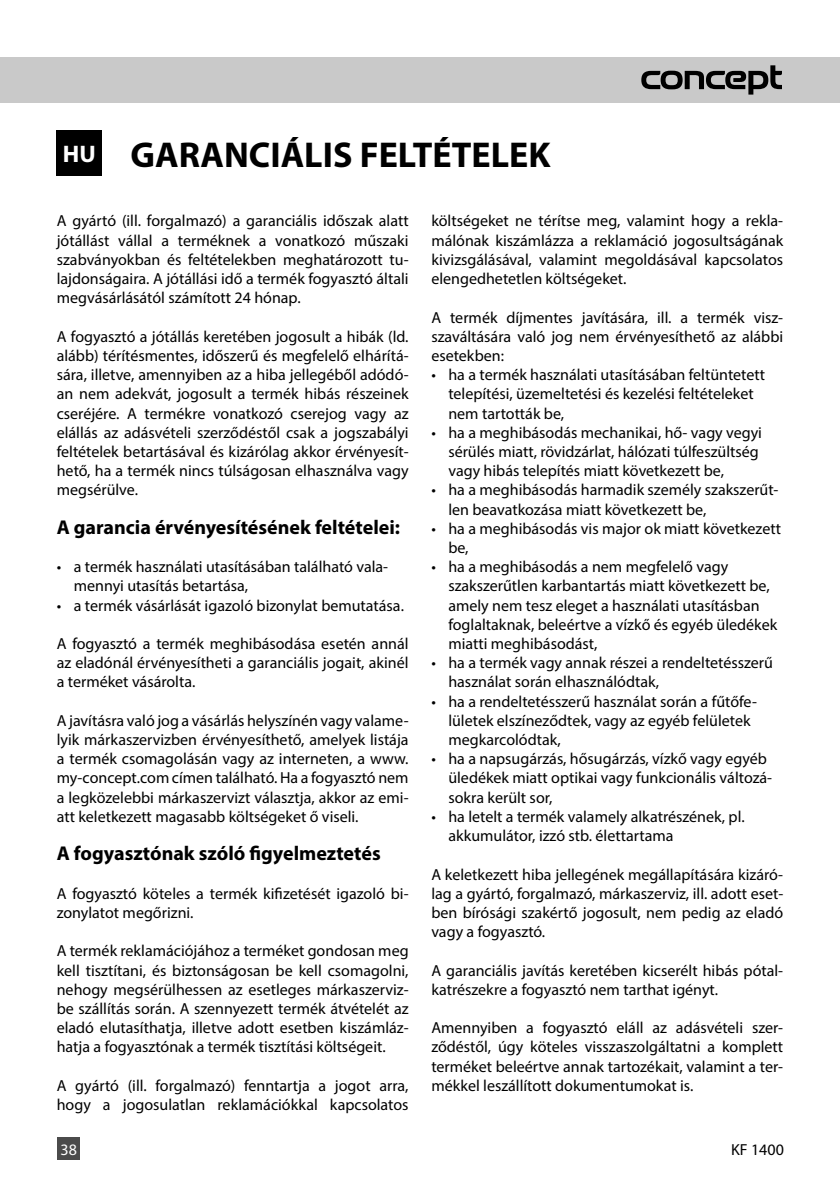
<style>
.page{position:relative;width:840px;height:1191px;background:#fff}
.page>*{position:absolute;margin:0;border:0;box-sizing:border-box;transform-origin:0 0}
.t1{font:700 36px "Myriad Pro";color:#000}
.t2{font:700 20px "Myriad Pro";color:#000}
.t3{font:16px/19.2px "Myriad Pro";color:#000}
.t4{font:16px "Myriad Pro";color:#fff}
.s1{font-size:24px;color:#fff}
</style>
<div class="page">
<div style="left:57px;top:130px;width:45px;height:46px;background:#000"></div>
<div style="left:0;top:57px;width:839px;height:46px;background:#c9c9c9"></div>
<svg style="left:641px;top:65px;width:140px;height:30px"></svg>
<div style="left:57px;top:1137px;width:23px;height:23px;background:#4b4b4b"></div>
<h1 class="t1" style="left:63px;top:135px;width:489px"><span class="s1">HU</span> GARANCIÁLIS FELTÉTELEK</h1>
<p class="t3" style="left:57px;top:212px;width:353px;text-align:justify">A gyártó (ill. forgalmazó) a garanciális időszak alatt jótállást vállal a terméknek a vonatkozó műszaki szabványokban és feltételekben meghatározott tu&shy;lajdonságaira. A jótállási idő a termék fogyasztó általi megvásárlásától számított 24 hónap.</p>
<p class="t3" style="left:57px;top:327px;width:353px;text-align:justify">A fogyasztó a jótállás keretében jogosult a hibák (ld. alább) térítésmentes, időszerű és megfelelő elhárítá&shy;sára, illetve, amennyiben az a hiba jellegéből adódó&shy;an nem adekvát, jogosult a termék hibás részeinek cseréjére. A termékre vonatkozó cserejog vagy az elállás az adásvételi szerződéstől csak a jogszabályi feltételek betartásával és kizárólag akkor érvényesít&shy;hető, ha a termék nincs túlságosan elhasználva vagy megsérülve.</p>
<p class="t2" style="left:57px;top:516px;width:344px">A garancia érvényesítésének feltételei:</p>
<p class="t3" style="left:74px;top:557px;width:316px;text-indent:-17px">• a termék használati utasításában található vala&shy;mennyi utasítás betartása,</p>
<p class="t3" style="left:57px;top:595px;width:348px">• a termék vásárlását igazoló bizonylat bemutatása.</p>
<p class="t3" style="left:57px;top:634px;width:353px;text-align:justify">A fogyasztó a termék meghibásodása esetén annál az eladónál érvényesítheti a garanciális jogait, akinél a terméket vásárolta.</p>
<p class="t3" style="left:57px;top:711px;width:353px;text-align:justify">A javításra való jog a vásárlás helyszínén vagy valame&shy;lyik márkaszervizben érvényesíthető, amelyek listája a termék csomagolásán vagy az interneten, a www. my-concept.com címen található. Ha a fogyasztó nem a legközelebbi márkaszervizt választja, akkor az emi&shy;att keletkezett magasabb költségeket ő viseli.</p>
<p class="t2" style="left:57px;top:842px;width:325px">A fogyasztónak szóló figyelmeztetés</p>
<p class="t3" style="left:57px;top:884px;width:353px">A fogyasztó köteles a termék kifizetését igazoló bi&shy;zonylatot megőrizni.</p>
<p class="t3" style="left:57px;top:942px;width:353px;text-align:justify">A termék reklamációjához a terméket gondosan meg kell tisztítani, és biztonságosan be kell csomagolni, nehogy megsérülhessen az esetleges márkaszerviz&shy;be szállítás során. A szennyezett termék átvételét az eladó elutasíthatja, illetve adott esetben kiszámláz&shy;hatja a fogyasztónak a termék tisztítási költségeit.</p>
<p class="t3" style="left:57px;top:1076px;width:353px">A gyártó (ill. forgalmazó) fenntartja a jogot arra, hogy a jogosulatlan reklamációkkal kapcsolatos</p>
<p class="t3" style="left:431px;top:212px;width:353px;text-align:justify">költségeket ne térítse meg, valamint hogy a rekla&shy;málónak kiszámlázza a reklamáció jogosultságának kivizsgálásával, valamint megoldásával kapcsolatos elengedhetetlen költségeket.</p>
<p class="t3" style="left:431px;top:308px;width:353px;text-align:justify">A termék díjmentes javítására, ill. a termék visz&shy;szaváltására való jog nem érvényesíthető az alábbi esetekben:</p>
<p class="t3" style="left:448px;top:365px;width:318px;text-indent:-17px">• ha a termék használati utasításában feltüntetett telepítési, üzemeltetési és kezelési feltételeket nem tartották be,</p>
<p class="t3" style="left:448px;top:422px;width:315px;text-indent:-17px">• ha a meghibásodás mechanikai, hő- vagy vegyi sérülés miatt, rövidzárlat, hálózati túlfeszültség vagy hibás telepítés miatt következett be,</p>
<p class="t3" style="left:448px;top:480px;width:331px;text-indent:-17px">• ha a meghibásodás harmadik személy szakszerűt&shy;len beavatkozása miatt következett be,</p>
<p class="t3" style="left:448px;top:518px;width:334px;text-indent:-17px">• ha a meghibásodás vis major ok miatt következett be,</p>
<p class="t3" style="left:448px;top:557px;width:330px;text-indent:-17px">• ha a meghibásodás a nem megfelelő vagy szakszerűtlen karbantartás miatt következett be, amely nem tesz eleget a használati utasításban foglaltaknak, beleértve a vízkő és egyéb üledékek miatti meghibásodást,</p>
<p class="t3" style="left:448px;top:653px;width:326px;text-indent:-17px">• ha a termék vagy annak részei a rendeltetésszerű használat során elhasználódtak,</p>
<p class="t3" style="left:448px;top:691px;width:310px;text-indent:-17px">• ha a rendeltetésszerű használat során a fűtőfe&shy;lületek elszíneződtek, vagy az egyéb felületek megkarcolódtak,</p>
<p class="t3" style="left:448px;top:749px;width:325px;text-indent:-17px">• ha a napsugárzás, hősugárzás, vízkő vagy egyéb üledékek miatt optikai vagy funkcionális változá&shy;sokra került sor,</p>
<p class="t3" style="left:448px;top:806px;width:297px;text-indent:-17px">• ha letelt a termék valamely alkatrészének, pl. akkumulátor, izzó stb. élettartama</p>
<p class="t3" style="left:431px;top:865px;width:353px;text-align:justify">A keletkezett hiba jellegének megállapítására kizáró&shy;lag a gyártó, forgalmazó, márkaszerviz, ill. adott eset&shy;ben bírósági szakértő jogosult, nem pedig az eladó vagy a fogyasztó.</p>
<p class="t3" style="left:431px;top:961px;width:353px">A garanciális javítás keretében kicserélt hibás pótal&shy;katrészekre a fogyasztó nem tarthat igényt.</p>
<p class="t3" style="left:431px;top:1018px;width:353px;text-align:justify">Amennyiben a fogyasztó eláll az adásvételi szer&shy;ződéstől, úgy köteles visszaszolgáltatni a komplett terméket beleértve annak tartozékait, valamint a ter&shy;mékkel leszállított dokumentumokat is.</p>
<p class="t4" style="left:61px;top:1141px;width:18px">38</p>
<p class="t3" style="left:730px;top:1140px;width:54px">KF 1400</p>
</div>
